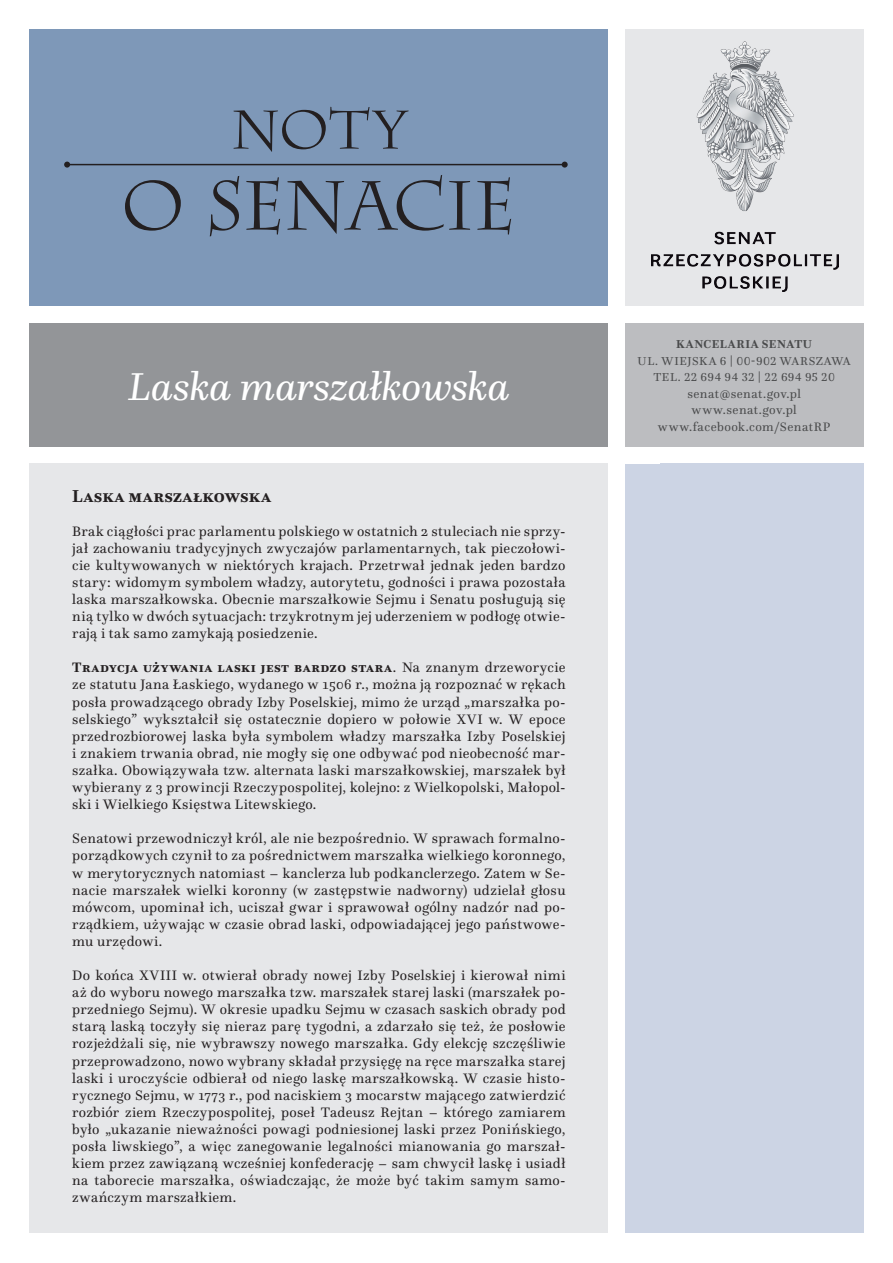
<style>
.page{position:relative;width:893px;height:1263px;background:#fff}
.page>*{position:absolute;margin:0;border:0;box-sizing:border-box;transform-origin:0 0}
.t1{font:69px "Charlemagne Std";letter-spacing:-.015em;color:#231f20}
.t2{font:54px "Charlemagne Std";color:#231f20}
.tytuł_noty{font:italic 40.5px "Questa";letter-spacing:-.005em;color:#fff}
.tytul1{font:700 18px "Questa";letter-spacing:.015em;color:#231f20}
.tekst{font:14.25px/17.1px "Questa";letter-spacing:.02em;color:#231f20;text-align:justify}
.stopka_adresowa_2{font:12.75px "Questa";letter-spacing:.035em;color:#494a4b}
.stopka_adresowa{font:12px "Questa";letter-spacing:.04em;color:#494a4b}
.stopka_adresowa_bold{font:700 12px "Questa";letter-spacing:.05em;color:#494a4b}
.s1{font-weight:700}
</style>
<div class="page">
<div style="left:625px;top:30px;width:238px;height:276px;background:#e6e7e9"></div>
<div style="left:30px;top:463px;width:578px;height:770px;background:#e6e7e9"></div>
<div style="left:625px;top:463px;width:238px;height:770px;background:#ccd4e4"></div>
<div style="left:30px;top:323px;width:578px;height:123px;background:#939598"></div>
<div style="left:30px;top:30px;width:578px;height:276px;background:#7e98b8"></div>
<hr style="left:67px;top:164px;width:498px;height:1px;background:#231f20">
<svg style="left:64px;top:162px;width:6px;height:6px"></svg>
<svg style="left:562px;top:162px;width:6px;height:6px"></svg>
<div style="left:625px;top:323px;width:238px;height:123px;background:#bcbdc0"></div>
<img style="left:652px;top:41px;width:187px;height:250px">
<p class="t2" style="left:230px;top:99px;width:179px">NOTY</p>
<p class="t1" style="left:121px;top:167px;width:398px">O SENACIE</p>
<p class="tytuł_noty" style="left:128px;top:361px;width:383px">Laska marszałkowska</p>
<p class="tytul1" style="left:72px;top:484px;width:200px">Laska marszałkowska</p>
<p class="tekst" style="left:72px;top:522px;width:495px">Brak ciągłości prac parlamentu polskiego w ostatnich 2 stuleciach nie sprzy&shy;jał zachowaniu tradycyjnych zwyczajów parlamentarnych, tak pieczołowi&shy;cie kultywowanych w niektórych krajach. Przetrwał jednak jeden bardzo stary: widomym symbolem władzy, autorytetu, godności i prawa pozostała laska marszałkowska. Obecnie marszałkowie Sejmu i Senatu posługują się nią tylko w dwóch sytuacjach: trzykrotnym jej uderzeniem w podłogę otwie&shy;rają i tak samo zamykają posiedzenie.</p>
<p class="tekst" style="left:72px;top:659px;width:495px"><span class="s1">Tradycja używania laski jest bardzo stara</span>. Na znanym drzeworycie ze statutu Jana Łaskiego, wydanego w 1506 r., można ją rozpoznać w rękach posła prowadzącego obrady Izby Poselskiej, mimo że urząd „marszałka po&shy;selskiego” wykształcił się ostatecznie dopiero w połowie XVI w. W epoce przedrozbiorowej laska była symbolem władzy marszałka Izby Poselskiej i znakiem trwania obrad, nie mogły się one odbywać pod nieobecność mar&shy;szałka. Obowiązywała tzw. alternata laski marszałkowskiej, marszałek był wybierany z 3 prowincji Rzeczypospolitej, kolejno: z Wielkopolski, Małopol&shy;ski i Wielkiego Księstwa Litewskiego.</p>
<p class="tekst" style="left:72px;top:830px;width:495px">Senatowi przewodniczył król, ale nie bezpośrednio. W sprawach formalno&shy;porządkowych czynił to za pośrednictwem marszałka wielkiego koronnego, w merytorycznych natomiast – kanclerza lub podkanclerzego. Zatem w Se&shy;nacie marszałek wielki koronny (w zastępstwie nadworny) udzielał głosu mówcom, upominał ich, uciszał gwar i sprawował ogólny nadzór nad po&shy;rządkiem, używając w czasie obrad laski, odpowiadającej jego państwowe&shy;mu urzędowi.</p>
<p class="tekst" style="left:72px;top:966px;width:495px">Do końca XVIII w. otwierał obrady nowej Izby Poselskiej i kierował nimi aż do wyboru nowego marszałka tzw. marszałek starej laski (marszałek po&shy;przedniego Sejmu). W okresie upadku Sejmu w czasach saskich obrady pod starą laską toczyły się nieraz parę tygodni, a zdarzało się też, że posłowie rozjeżdżali się, nie wybrawszy nowego marszałka. Gdy elekcję szczęśliwie przeprowadzono, nowo wybrany składał przysięgę na ręce marszałka starej laski i uroczyście odbierał od niego laskę marszałkowską. W czasie histo&shy;rycznego Sejmu, w 1773 r., pod naciskiem 3 mocarstw mającego zatwierdzić rozbiór ziem Rzeczypospolitej, poseł Tadeusz Rejtan – którego zamiarem było „ukazanie nieważności powagi podniesionej laski przez Ponińskiego, posła liwskiego”, a więc zanegowanie legalności mianowania go marszał&shy;kiem przez zawiązaną wcześniej konfederację – sam chwycił laskę i usiadł na taborecie marszałka, oświadczając, że może być takim samym samo&shy;zwańczym marszałkiem.</p>
<p class="stopka_adresowa_bold" style="left:676px;top:337px;width:137px">KANCELARIA SENATU</p>
<p class="stopka_adresowa" style="left:638px;top:353px;width:215px">UL. WIEJSKA 6 | 00-902 WARSZAWA</p>
<p class="stopka_adresowa" style="left:653px;top:370px;width:183px">TEL. 22 694 94 32 | 22 694 95 20</p>
<p class="stopka_adresowa_2" style="left:687px;top:385px;width:115px">senat@senat.gov.pl</p>
<p class="stopka_adresowa_2" style="left:692px;top:402px;width:106px">www.senat.gov.pl</p>
<p class="stopka_adresowa_2" style="left:658px;top:418px;width:174px">www.facebook.com/SenatRP</p>
</div>
